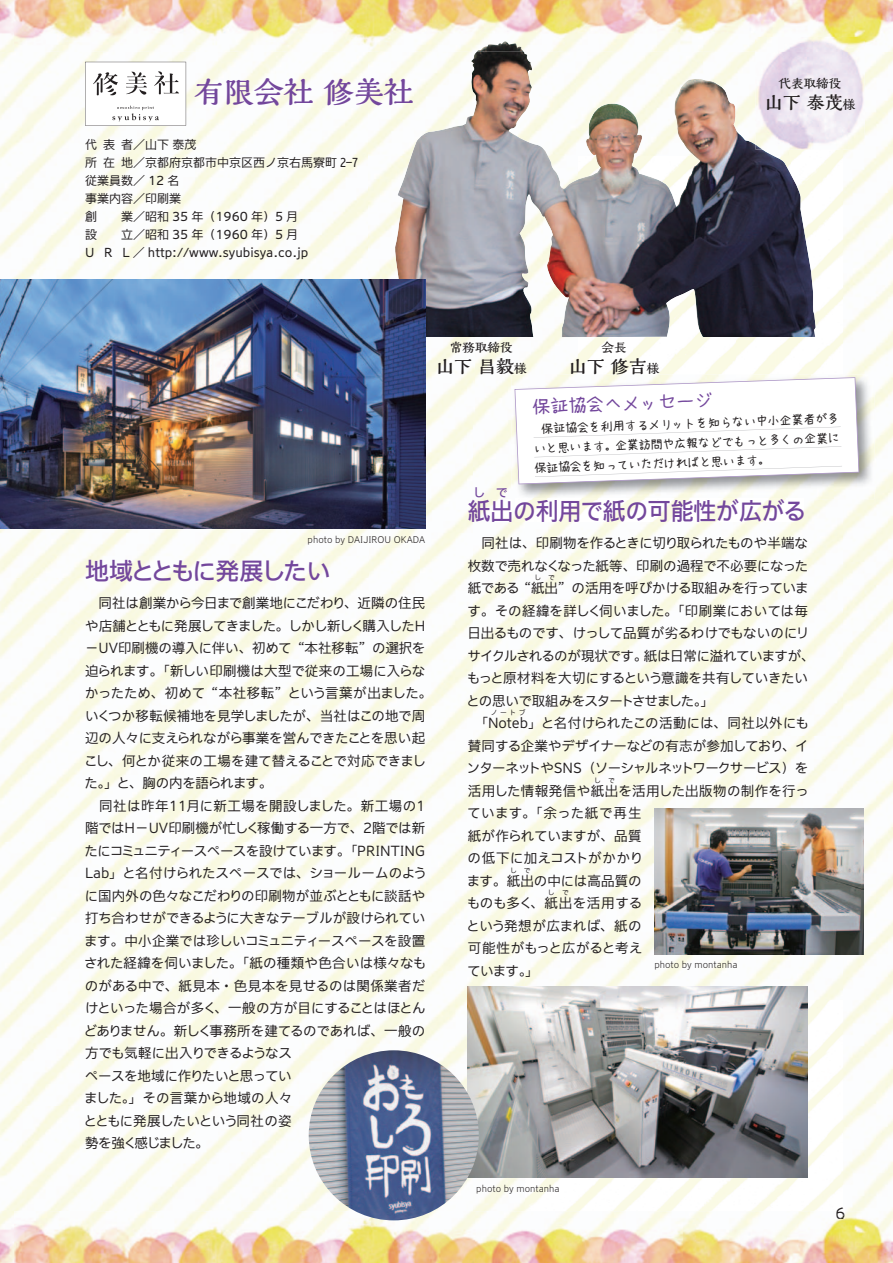
<style>
.page{position:relative;width:893px;height:1263px;background:#fff}
.page>*{position:absolute;margin:0;border:0;box-sizing:border-box;transform-origin:0 0}
.t1{font:30px "Kaimin Tu Std Bold 90 msp RKSJ H";color:#73479c}
.t2{font:24px "Iwa UCDA Goth Std Md 90 msp RKSJ H";letter-spacing:-.015em;color:#73479c;scale:.95 1}
.t3{font:24px "Iwa UCDA Goth Std Md 90 msp RKSJ H";letter-spacing:-.09em;color:#73479c}
.t4{font:18px "Kaimin Tu Std Bold 90 msp RKSJ H";color:#231f20}
.t5{font:18px "reikofont";color:#73479c}
.t6{font:15px "Iwa UCDA Goth Std R2 90 msp RKSJ H";color:#231f20}
.t7{font:13.5px/22.5px "Iwa UCDA Goth Std R2 90 msp RKSJ H";letter-spacing:-.015em;color:#231f20;text-align:justify}
.t8{font:13.5px/22.5px "Iwa UCDA Goth Std R2 90 msp RKSJ H";letter-spacing:.01em;color:#231f20}
.t9{font:12.6px "Kaimin Tu Std Bold 90 msp RKSJ H";color:#231f20}
.t10{font:12px/18px "Iwa UCDA Goth Std Th 90 msp RKSJ H";color:#231f20}
.t11{font:12px/19.5px "reikofont";color:#231f20;text-align:justify}
.t12{font:12px "Iwa UCDA Goth Std Md 90 msp RKSJ H";color:#73479c}
.t13{font:9px "Iwa UCDA Goth Std Lt 90 msp RKSJ H";color:#231f20}
.t14{font:6.75px "Iwa UCDA Goth Std R2 90 msp RKSJ H";color:#231f20}
.s1{font-size:12.6px}
</style>
<div class="page">
<img style="left:842px;top:52px;width:51px;height:1159px">
<img style="left:0;top:52px;width:368px;height:1159px">
<img style="left:368px;top:52px;width:421px;height:104px">
<img style="left:789px;top:150px;width:53px;height:225px">
<img style="left:368px;top:162px;width:53px;height:892px">
<img style="left:474px;top:337px;width:105px;height:83px">
<img style="left:700px;top:156px;width:90px;height:54px">
<img style="left:632px;top:262px;width:105px;height:113px">
<img style="left:421px;top:337px;width:53px;height:874px">
<img style="left:579px;top:337px;width:53px;height:38px">
<img style="left:737px;top:314px;width:53px;height:61px">
<img style="left:473px;top:420px;width:53px;height:791px">
<img style="left:526px;top:499px;width:316px;height:712px">
<img style="left:492px;top:500px;width:20px;height:22px">
<img style="left:515px;top:499px;width:289px;height:23px">
<img style="left:468px;top:986px;width:340px;height:192px">
<img style="left:654px;top:809px;width:209px;height:145px">
<img style="left:394px;top:52px;width:306px;height:285px">
<img style="left:0;top:280px;width:425px;height:249px">
<img style="left:14px;top:0;width:879px;height:52px">
<img style="left:477px;top:41px;width:47px;height:11px">
<img style="left:0;top:0;width:14px;height:52px">
<img style="left:0;top:1211px;width:893px;height:52px">
<svg style="left:836px;top:1207px;width:9px;height:12px"></svg>
<svg style="left:85px;top:62px;width:101px;height:64px"></svg>
<img style="left:755px;top:37px;width:109px;height:113px">
<svg style="left:755px;top:145px;width:7px;height:5px"></svg>
<img style="left:511px;top:375px;width:363px;height:124px">
<svg style="left:514px;top:377px;width:345px;height:107px"></svg>
<img style="left:309px;top:1050px;width:170px;height:170px;border-radius:50%">
<h1 class="t1" style="left:194px;top:80px;width:221px">有限会社 修美社</h1>
<p class="t10" style="left:85px;top:137px;width:274px">代表者／山下 泰茂<br>所在地／京都府京都市中京区西ノ京右馬寮町 2‒7従業員数／ 12 名<br>事業内容／印刷業<br>創　　業／昭和 35 年（1960 年）5 月<br>設　　立／昭和 35 年（1960 年）5 月<br>U R L ／ http://www.syubisya.co.jp</p>
<p class="t9" style="left:778px;top:79px;width:64px">代表取締役</p>
<h3 class="t4" style="left:765px;top:96px;width:92px">山下 泰茂<span class="s1">様</span></h3>
<p class="t13" style="left:308px;top:536px;width:119px">photo by DAIJIROU OKADA</p>
<h2 class="t3" style="left:85px;top:562px;width:247px">地域とともに発展したい</h2>
<p class="t7" style="left:84px;top:594px;width:350px;text-align:left">　同社は創業から今日まで創業地にこだわり、近隣の住民や店舗とともに発展してきました。しかし新しく購入したH－UV印刷機の導入に伴い、初めて“本社移転”の選択を迫られます。「新しい印刷機は大型で従来の工場に入らなかったため、初めて“本社移転”という言葉が出ました。いくつか移転候補地を見学しましたが、当社はこの地で周辺の人々に支えられながら事業を営んできたことを思い起こし、何とか従来の工場を建て替えることで対応できました。」と、胸の内を語られます。<br>　同社は昨年11月に新工場を開設しました。新工場の1階ではH－UV印刷機が忙しく稼働する一方で、2階では新たにコミュニティースペースを設けています。「PRINTING<br>Lab」と名付けられたスペースでは、ショールームのように国内外の色々なこだわりの印刷物が並ぶとともに談話や打ち合わせができるように大きなテーブルが設けられています。中小企業では珍しいコミュニティースペースを設置された経緯を伺いました。「紙の種類や色合いは様々なものがある中で、紙見本・色見本を見せるのは関係業者だけといった場合が多く、一般の方が目にすることはほとんどありません。新しく事務所を建てるのであれば、一般の方でも気軽に出入りできるようなス<br>ペースを地域に作りたいと思ってい<br>ました。」その言葉から地域の人々<br>とともに発展したいという同社の姿<br>勢を強く感じました。</p>
<p class="t9" style="left:450px;top:343px;width:64px">常務取締役</p>
<h3 class="t4" style="left:436px;top:360px;width:92px">山下 昌毅<span class="s1">様</span></h3>
<p class="t9" style="left:602px;top:343px;width:27px">会長</p>
<h3 class="t4" style="left:569px;top:360px;width:92px">山下 修吉<span class="s1">様</span></h3>
<h3 class="t5" style="left:532px;top:397px;width:182px;rotate:-2deg">保証協会へメッセージ</h3>
<p class="t11" style="left:533px;top:419px;width:308px;rotate:-2deg">　保証協会を利用するメリットを知らない中小企業者が多いと思います。企業訪問や広報などでもっと多くの企業に保証協会を知っていただければと思います。</p>
<p class="t12" style="left:473px;top:488px;width:13px">し</p>
<p class="t12" style="left:496px;top:488px;width:13px">で</p>
<p class="t7" style="left:468px;top:534px;width:342px">　同社は、印刷物を作るときに切り取られたものや半端な枚数で売れなくなった紙等、印刷の過程で不必要になった紙である “紙出”の活用を呼びかける取組みを行っていま</p>
<h2 class="t2" style="left:716px;top:502px;width:73px">が が</h2>
<h2 class="t2" style="left:468px;top:502px;width:358px">紙出の利用で紙の可能性 広 る</h2>
<p class="t14" style="left:534px;top:575px;width:8px">し</p>
<p class="t14" style="left:548px;top:575px;width:8px">で</p>
<p class="t7" style="left:466px;top:601px;width:350px;text-align:left">す。その経緯を詳しく伺いました。「印刷業においては毎日出るものです、けっして品質が劣るわけでもないのにリサイクルされるのが現状です。紙は日常に溢れていますが、もっと原材料を大切にするという意識を共有していきたいとの思いで取組みをスタートさせました。」</p>
<p class="t7" style="left:475px;top:714px;width:336px">「Noteb」と名付けられたこの活動には、同社以外にも</p>
<p class="t14" style="left:491px;top:710px;width:36px">ノートブ</p>
<p class="t7" style="left:467px;top:736px;width:344px">賛同する企業やデザイナーなどの有志が参加しており、インターネットやSNS（ソーシャルネットワークサービス）を活用した情報発信や紙出を活用した出版物の制作を行っ</p>
<p class="t14" style="left:594px;top:778px;width:8px">し</p>
<p class="t14" style="left:608px;top:778px;width:8px">で</p>
<p class="t8" style="left:467px;top:804px;width:178px">ています。「余った紙で再生紙が作られていますが、品質の低下に加えコストがかかります。紙出の中には高品質の</p>
<p class="t14" style="left:510px;top:868px;width:8px">し</p>
<p class="t14" style="left:524px;top:868px;width:8px">で</p>
<p class="t8" style="left:467px;top:894px;width:177px">ものも多く、紙出を活用する</p>
<p class="t14" style="left:548px;top:890px;width:8px">し</p>
<p class="t14" style="left:562px;top:890px;width:8px">で</p>
<p class="t7" style="left:466px;top:916px;width:178px">という発想が広まれば、紙の可能性がもっと広がると考えています。」</p>
<p class="t13" style="left:654px;top:962px;width:85px">photo by montanha</p>
<p class="t13" style="left:476px;top:1185px;width:85px">photo by montanha</p>
<p class="t6" style="left:836px;top:1207px;width:11px">6</p>
</div>
